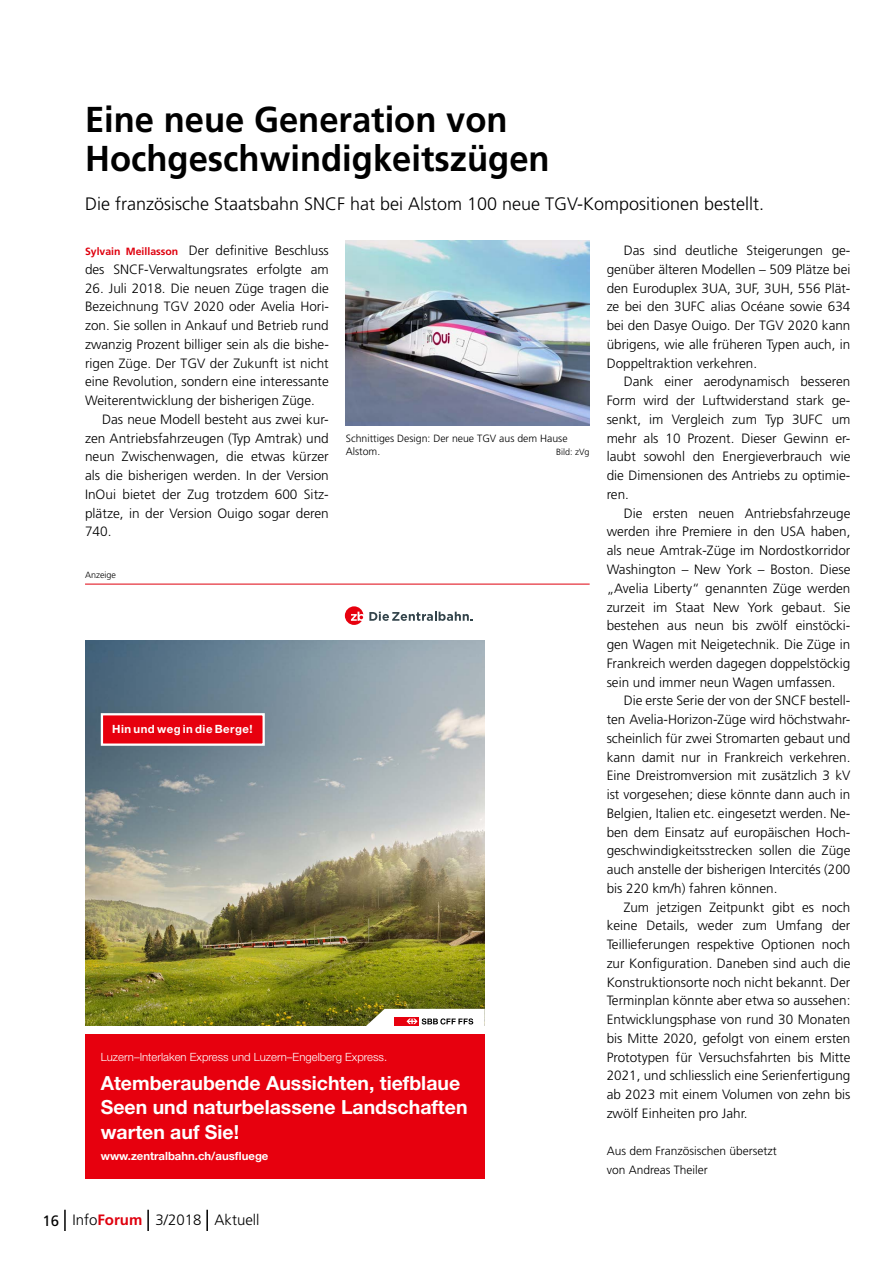
<style>
.page{position:relative;width:893px;height:1263px;background:#fff}
.page>*{position:absolute;margin:0;border:0;box-sizing:border-box;transform-origin:0 0}
.t1{font:700 36px/39px "Frutiger";color:#000;scale:.96 1}
.t2{font:700 19.5px/24.3px "Helvetica Neue LT Pro";color:#fff}
.t3{font:300 18px "Frutiger";color:#000}
.t4{font:300 15px "Frutiger";color:#000}
.t5{font:300 13.5px/18.8px "Frutiger";color:#000;text-align:justify}
.t6{font:300 12px/18.8px "Frutiger";color:#000}
.t7{font:300 11.4px "Helvetica Neue LT Pro";color:#fff}
.t8{font:700 11.4px "Helvetica Neue LT Pro";color:#fff}
.t9{font:700 11.4px "Helvetica Neue LT Pro";letter-spacing:.045em;color:#fff}
.t10{font:300 10.5px/12.8px "Frutiger";color:#000}
.t11{font:300 9px "Frutiger";color:#000}
.s1{font-weight:700;font-size:10.5px;color:#df000e}
.s2{font-weight:400}
.s3{font-weight:700;color:#df000e}
</style>
<div class="page">
<svg style="left:345px;top:606px;width:18px;height:19px"></svg>
<svg style="left:369px;top:612px;width:104px;height:9px"></svg>
<img style="left:85px;top:640px;width:400px;height:385px">
<div style="left:102px;top:714px;width:162px;height:31px;background:#e7000e"></div>
<div style="left:101px;top:713px;width:164px;height:33px;border:2px solid #fff"></div>
<div style="left:85px;top:1034px;width:400px;height:144px;background:#e7000e"></div>
<svg style="left:357px;top:1009px;width:128px;height:17px"></svg>
<hr style="left:64px;top:1210px;width:2px;height:21px;background:#000">
<hr style="left:147px;top:1210px;width:2px;height:21px;background:#000">
<hr style="left:206px;top:1210px;width:2px;height:21px;background:#000">
<img style="left:346px;top:240px;width:244px;height:185px">
<hr style="left:85px;top:584px;width:505px;height:1px;background:#df000e">
<h1 class="t1" style="left:85px;top:100px;width:485px">Eine neue Generation von<br>Hochgeschwindigkeitszügen</h1>
<h3 class="t3" style="left:85px;top:194px;width:677px">Die französische Staatsbahn SNCF hat bei Alstom 100 neue TGV-Kompositionen bestellt.</h3>
<p class="t5" style="left:85px;top:241px;width:245px"><span class="s1">Sylvain Meillasson</span> Der definitive Beschluss des SNCF-Verwaltungsrates erfolgte am</p>
<p class="t5" style="left:85px;top:279px;width:245px">26. Juli 2018. Die neuen Züge tragen die Bezeichnung TGV 2020 oder Avelia Hori&shy;zon. Sie sollen in Ankauf und Betrieb rund zwanzig Prozent billiger sein als die bishe&shy;rigen Züge. Der TGV der Zukunft ist nicht eine Revolution, sondern eine interessante Weiterentwicklung der bisherigen Züge.</p>
<p class="t5" style="left:85px;top:410px;width:245px;text-indent:17px">Das neue Modell besteht aus zwei kur&shy;zen Antriebsfahrzeugen (Typ Amtrak) und neun Zwischenwagen, die etwas kürzer als die bisherigen werden. In der Version InOui bietet der Zug trotzdem 600 Sitz&shy;plätze, in der Version Ouigo sogar deren 740.</p>
<p class="t5" style="left:607px;top:241px;width:245px;text-indent:17px">Das sind deutliche Steigerungen ge&shy;genüber älteren Modellen – 509 Plätze bei den Euroduplex 3UA, 3UF, 3UH, 556 Plät&shy;ze bei den 3UFC alias Océane sowie 634 bei den Dasye Ouigo. Der TGV 2020 kann übrigens, wie alle früheren Typen auch, in Doppeltraktion verkehren.</p>
<p class="t5" style="left:607px;top:372px;width:245px;text-indent:17px">Dank einer aerodynamisch besseren Form wird der Luftwiderstand stark ge&shy;senkt, im Vergleich zum Typ 3UFC um mehr als 10 Prozent. Dieser Gewinn er&shy;laubt sowohl den Energieverbrauch wie die Dimensionen des Antriebs zu optimie&shy;ren.</p>
<p class="t5" style="left:607px;top:504px;width:245px;text-indent:17px">Die ersten neuen Antriebsfahrzeuge werden ihre Premiere in den USA haben, als neue Amtrak-Züge im Nordostkorridor Washington – New York – Boston. Diese „Avelia Liberty“ genannten Züge werden zurzeit im Staat New York gebaut. Sie bestehen aus neun bis zwölf einstöcki&shy;gen Wagen mit Neigetechnik. Die Züge in Frankreich werden dagegen doppelstöckig sein und immer neun Wagen umfassen.</p>
<p class="t5" style="left:607px;top:691px;width:245px;text-align:left;text-indent:17px">Die erste Serie der von der SNCF bestell&shy;ten Avelia-Horizon-Züge wird höchstwahr&shy;scheinlich für zwei Stromarten gebaut und kann damit nur in Frankreich verkehren.<br>Eine Dreistromversion mit zusätzlich 3 kV ist vorgesehen; diese könnte dann auch in Belgien, Italien etc. eingesetzt werden. Ne&shy;ben dem Einsatz auf europäischen Hoch&shy;geschwindigkeitsstrecken sollen die Züge auch anstelle der bisherigen Intercités (200 bis 220 km/h) fahren können.</p>
<p class="t5" style="left:607px;top:897px;width:245px;text-indent:17px">Zum jetzigen Zeitpunkt gibt es noch keine Details, weder zum Umfang der Teillieferungen respektive Optionen noch zur Konfiguration. Daneben sind auch die Konstruktionsorte noch nicht bekannt. Der Terminplan könnte aber etwa so aussehen:<br>Entwicklungsphase von rund 30 Monaten bis Mitte 2020, gefolgt von einem ersten Prototypen für Versuchsfahrten bis Mitte 2021, und schliesslich eine Serienfertigung ab 2023 mit einem Volumen von zehn bis zwölf Einheiten pro Jahr.</p>
<p class="t6" style="left:607px;top:1142px;width:172px">Aus dem Französischen übersetzt von Andreas Theiler</p>
<p class="t10" style="left:346px;top:432px;width:223px">Schnittiges Design: Der neue TGV aus dem Hause<br>Alstom.</p>
<p class="t11" style="left:556px;top:446px;width:35px">Bild: zVg</p>
<p class="t11" style="left:85px;top:570px;width:33px">Anzeige</p>
<p class="t9" style="left:112px;top:721px;width:142px">Hin und weg in die Berge!</p>
<p class="t7" style="left:101px;top:1050px;width:288px">Luzern–Interlaken Express und Luzern–Engelberg Express.</p>
<h2 class="t2" style="left:101px;top:1070px;width:368px">Atemberaubende Aussichten, tiefblaue<br>Seen und naturbelassene Landschaften warten auf Sie!</h2>
<p class="t8" style="left:101px;top:1148px;width:169px">www.zentralbahn.ch/ausfluege</p>
<p class="t4" style="left:43px;top:1211px;width:219px"><span class="s2">16</span> Info<span class="s3">Forum</span> 3/2018 Aktuell</p>
</div>
